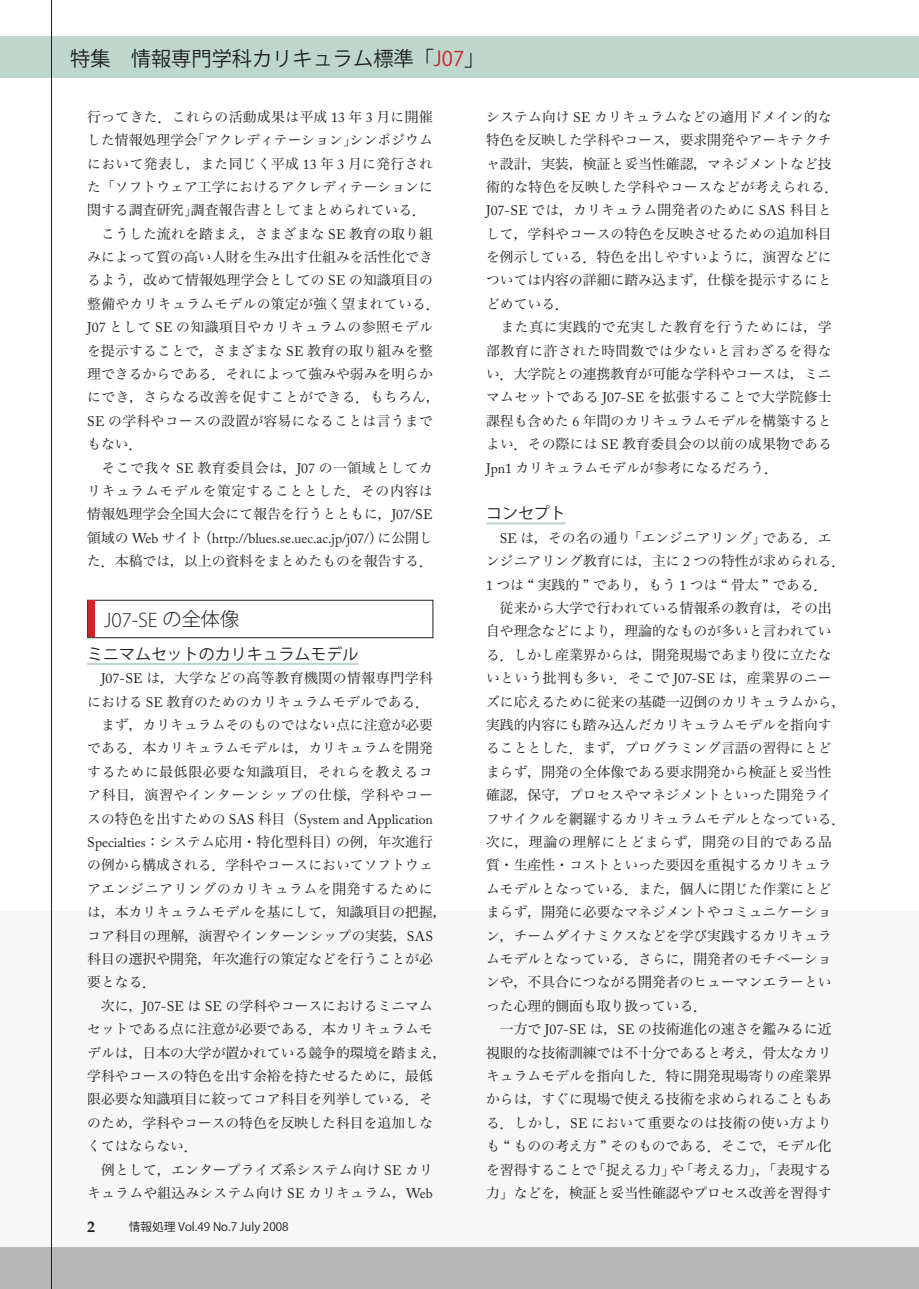
<style>
.page{position:relative;width:919px;height:1289px;background:#fff}
.page>*{position:absolute;margin:0;border:0;box-sizing:border-box;transform-origin:0 0}
.t1{font:300 21px "Myriad Pro";color:#231f20}
.t2{font:20.25px "Koz Go Std";color:#231f20}
.見出し2{font:15.9px "Koz Go Std";color:#231f20}
.t3{font:700 15.9px "Palatino";color:#231f20}
.本文{font:13.8px/23.4px "Hira Min Pro W3";color:#231f20}
.t4{font:11.7px "Koz Go Pro";color:#231f20}
.s1{color:#d1232a}
.s2{font-family:"Adobe Caslon Pro"}
.s3{font-family:"Koz Go Pro";font-size:19.2px}
</style>
<div class="page">
<div style="left:0;top:911px;width:906px;height:377px;background:#f7f7f8"></div>
<div style="left:0;top:36px;width:906px;height:41px;background:#bdd7cc"></div>
<hr style="left:51px;top:0;width:1px;height:1288px;background:#231f20">
<div style="left:0;top:1247px;width:906px;height:41px;background:#b7b6b7"></div>
<div style="left:906px;top:911px;width:12px;height:377px;background:#f7f7f8"></div>
<div style="left:906px;top:36px;width:12px;height:41px;background:#bdd7cc"></div>
<div style="left:906px;top:1247px;width:12px;height:41px;background:#b7b6b7"></div>
<hr style="left:87px;top:662px;width:271px;height:3px;background:#bdd7cc">
<div style="left:87px;top:600px;width:346px;height:38px;border:1px solid #231f20"></div>
<div style="left:88px;top:600px;width:6px;height:37px;background:#d1232a"></div>
<hr style="left:486px;top:522px;width:80px;height:2px;background:#bdd7cc">
<p class="t2" style="left:70px;top:46px;width:415px">特集　情報専門学科カリキュラム標準「<span class="s1">J07</span>」</p>
<p class="本文" style="left:87px;top:104px;width:347px;text-align:justify">行ってきた．これらの活動成果は平成 <span class="s2">13</span> 年 <span class="s2">3</span> 月に開催した情報処理学会「アクレディテーション」シンポジウムにおいて発表し，また同じく平成 <span class="s2">13</span> 年 <span class="s2">3</span> 月に発行された「ソフトウェア工学におけるアクレディテーションに関する調査研究」調査報告書としてまとめられている．</p>
<p class="本文" style="left:87px;top:220px;width:354px;text-indent:14px">こうした流れを踏まえ，さまざまな <span class="s2">SE</span> 教育の取り組みによって質の高い人財を生み出す仕組みを活性化できるよう，改めて情報処理学会としての <span class="s2">SE</span> の知識項目の整備やカリキュラムモデルの策定が強く望まれている．<br><span class="s2">J07</span> として <span class="s2">SE</span> の知識項目やカリキュラムの参照モデルを提示することで，さまざまな <span class="s2">SE</span> 教育の取り組みを整理できるからである．それによって強みや弱みを明らかにでき，さらなる改善を促すことができる．もちろん，<br><span class="s2">SE</span> の学科やコースの設置が容易になることは言うまでもない．</p>
<p class="本文" style="left:87px;top:454px;width:347px;text-align:justify;text-indent:14px">そこで我々 <span class="s2">SE</span> 教育委員会は，<span class="s2">J07</span> の一領域としてカリキュラムモデルを策定することとした．その内容は情報処理学会全国大会にて報告を行うとともに，<span class="s2">J07/SE</span>領域の <span class="s2">Web</span> サイト（<span class="s2">http://blues.se.uec.ac.jp/j07/</span>）に公開した．本稿では，以上の資料をまとめたものを報告する．</p>
<p class="t1" style="left:104px;top:607px;width:136px">J07-SE <span class="s3">の全体像</span></p>
<p class="見出し2" style="left:87px;top:644px;width:273px">ミニマムセットのカリキュラムモデル</p>
<p class="本文" style="left:87px;top:665px;width:347px;text-align:right"><span class="s2">J07-SE</span> は，大学などの高等教育機関の情報専門学科における <span class="s2">SE</span> 教育のためのカリキュラムモデルである．</p>
<p class="本文" style="left:87px;top:712px;width:361px;text-indent:14px">まず，カリキュラムそのものではない点に注意が必要である．本カリキュラムモデルは，カリキュラムを開発するために最低限必要な知識項目，それらを教えるコア科目，演習やインターンシップの仕様，学科やコースの特色を出すための <span class="s2">SAS</span> 科目（<span class="s2">System and Application<br>Specialties</span>：システム応用・特化型科目）の例，年次進行の例から構成される．学科やコースにおいてソフトウェアエンジニアリングのカリキュラムを開発するためには，本カリキュラムモデルを基にして，知識項目の把握，コア科目の理解，演習やインターンシップの実装，<span class="s2">SAS</span>科目の選択や開発，年次進行の策定などを行うことが必要となる．</p>
<p class="本文" style="left:87px;top:992px;width:361px;text-indent:14px">次に，<span class="s2">J07-SE</span> は <span class="s2">SE</span> の学科やコースにおけるミニマムセットである点に注意が必要である．本カリキュラムモデルは，日本の大学が置かれている競争的環境を踏まえ，学科やコースの特色を出す余裕を持たせるために，最低限必要な知識項目に絞ってコア科目を列挙している．そのため，学科やコースの特色を反映した科目を追加しなくてはならない．</p>
<p class="本文" style="left:87px;top:1156px;width:347px;text-align:right">例として，エンタープライズ系システム向け <span class="s2">SE</span> カリキュラムや組込みシステム向け <span class="s2">SE</span> カリキュラム，<span class="s2">Web</span></p>
<p class="t3" style="left:87px;top:1216px;width:9px">2</p>
<p class="t4" style="left:129px;top:1219px;width:161px">情報処理 Vol.49 No.7 July 2008</p>
<p class="本文" style="left:486px;top:104px;width:354px">システム向け <span class="s2">SE</span> カリキュラムなどの適用ドメイン的な特色を反映した学科やコース，要求開発やアーキテクチャ設計，実装，検証と妥当性確認，マネジメントなど技術的な特色を反映した学科やコースなどが考えられる．<br><span class="s2">J07-SE</span> では，カリキュラム開発者のために <span class="s2">SAS</span> 科目として，学科やコースの特色を反映させるための追加科目を例示している．特色を出しやすいように，演習などについては内容の詳細に踏み込まず，仕様を提示するにとどめている．</p>
<p class="本文" style="left:486px;top:314px;width:347px;text-align:justify;text-indent:14px">また真に実践的で充実した教育を行うためには，学部教育に許された時間数では少ないと言わざるを得ない．大学院との連携教育が可能な学科やコースは，ミニマムセットである <span class="s2">J07-SE</span> を拡張することで大学院修士課程も含めた <span class="s2">6</span> 年間のカリキュラムモデルを構築するとよい．その際には <span class="s2">SE</span> 教育委員会の以前の成果物である<span class="s2">Jpn1</span> カリキュラムモデルが参考になるだろう．</p>
<p class="見出し2" style="left:486px;top:503px;width:81px">コンセプト</p>
<p class="本文" style="left:486px;top:524px;width:361px;text-indent:14px"><span class="s2">SE</span> は，その名の通り「エンジニアリング」である．エンジニアリング教育には，主に <span class="s2">2</span> つの特性が求められる．<br><span class="s2">1</span> つは “ 実践的 ” であり，もう <span class="s2">1</span> つは “ 骨太 ” である．</p>
<p class="本文" style="left:486px;top:595px;width:361px;text-indent:14px">従来から大学で行われている情報系の教育は，その出自や理念などにより，理論的なものが多いと言われている．しかし産業界からは，開発現場であまり役に立たないという批判も多い．そこで <span class="s2">J07-SE</span> は，産業界のニーズに応えるために従来の基礎一辺倒のカリキュラムから，実践的内容にも踏み込んだカリキュラムモデルを指向することとした．まず，プログラミング言語の習得にとどまらず，開発の全体像である要求開発から検証と妥当性確認，保守，プロセスやマネジメントといった開発ライフサイクルを網羅するカリキュラムモデルとなっている．次に，理論の理解にとどまらず，開発の目的である品質・生産性・コストといった要因を重視するカリキュラムモデルとなっている．また，個人に閉じた作業にとどまらず，開発に必要なマネジメントやコミュニケーション，チームダイナミクスなどを学び実践するカリキュラムモデルとなっている．さらに，開発者のモチベーションや，不具合につながる開発者のヒューマンエラーといった心理的側面も取り扱っている．</p>
<p class="本文" style="left:486px;top:1016px;width:347px;text-align:justify;text-indent:14px">一方で <span class="s2">J07-SE</span> は，<span class="s2">SE</span> の技術進化の速さを鑑みるに近視眼的な技術訓練では不十分であると考え，骨太なカリキュラムモデルを指向した．特に開発現場寄りの産業界からは，すぐに現場で使える技術を求められることもある．しかし，<span class="s2">SE</span> において重要なのは技術の使い方よりも “ ものの考え方 ” そのものである．そこで，モデル化を習得することで「捉える力」や「考える力」，「表現する力」などを，検証と妥当性確認やプロセス改善を習得す</p>
</div>
